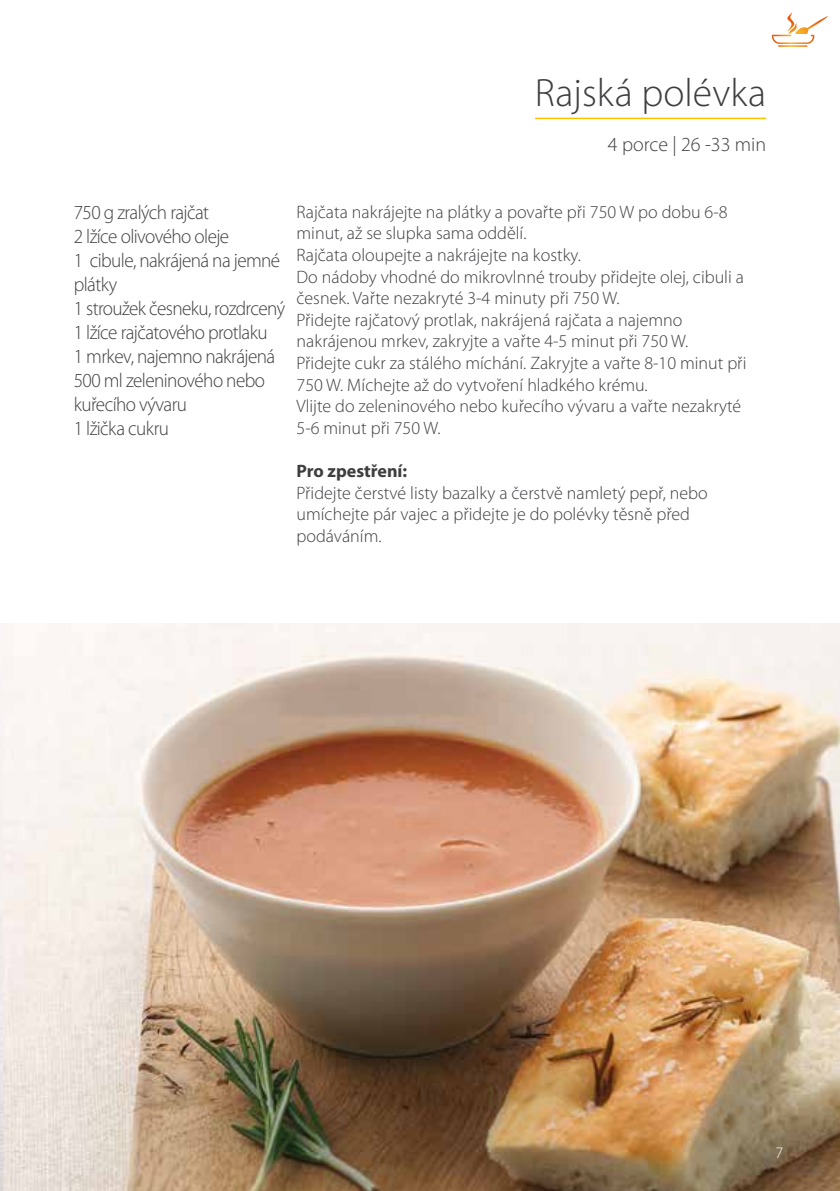
<style>
.page{position:relative;width:840px;height:1191px;background:#fff}
.page>*{position:absolute;margin:0;border:0;box-sizing:border-box;transform-origin:0 0}
.t1{font:300 39.6px "Myriad Pro";color:#3e3d40}
.t2{font:300 20px/24px "Myriad Pro";letter-spacing:-.03em;color:#3e3d40;scale:.96 1}
.t3{font:300 20px "Myriad Pro";color:#3e3d40}
.t4{font:300 18px/21.6px "Myriad Pro";color:#3e3d40}
.t5{font:700 18px "Myriad Pro";color:#3e3d40}
.t6{font:300 16px "Myriad Pro";color:#fff}
</style>
<div class="page">
<hr style="left:534px;top:118px;width:231px;height:1px;background:#fcc200">
<img style="left:0;top:624px;width:839px;height:567px">
<svg style="left:771px;top:12px;width:56px;height:32px"></svg>
<h1 class="t1" style="left:534px;top:69px;width:232px">Rajská polévka</h1>
<p class="t3" style="left:607px;top:132px;width:160px">4 porce | 26 -33 min</p>
<p class="t2" style="left:74px;top:200px;width:222px">750 g zralých rajčat<br>2 lžíce olivového oleje<br>1 cibule, nakrájená na jemné plátky<br>1 stroužek česneku, rozdrcený<br>1 lžíce rajčatového protlaku<br>1 mrkev, najemno nakrájená<br>500 ml zeleninového nebo kuřecího vývaru<br>1 lžička cukru</p>
<p class="t4" style="left:296px;top:201px;width:451px">Rajčata nakrájejte na plátky a povařte při 750 W po dobu 6-8 minut, až se slupka sama oddělí.<br>Rajčata oloupejte a nakrájejte na kostky.<br>Do nádoby vhodné do mikrovlnné trouby přidejte olej, cibuli a česnek. Vařte nezakryté 3-4 minuty při 750 W.<br>Přidejte rajčatový protlak, nakrájená rajčata a najemno nakrájenou mrkev, zakryjte a vařte 4-5 minut při 750 W.<br>Přidejte cukr za stálého míchání. Zakryjte a vařte 8-10 minut při 750 W. Míchejte až do vytvoření hladkého krému.<br>Vlijte do zeleninového nebo kuřecího vývaru a vařte nezakryté 5-6 minut při 750 W.</p>
<p class="t5" style="left:296px;top:459px;width:112px">Pro zpestření:</p>
<p class="t4" style="left:296px;top:481px;width:412px">Přidejte čerstvé listy bazalky a čerstvě namletý pepř, nebo umíchejte pár vajec a přidejte je do polévky těsně před podáváním.</p>
<p class="t6" style="left:775px;top:1142px;width:9px">7</p>
</div>
